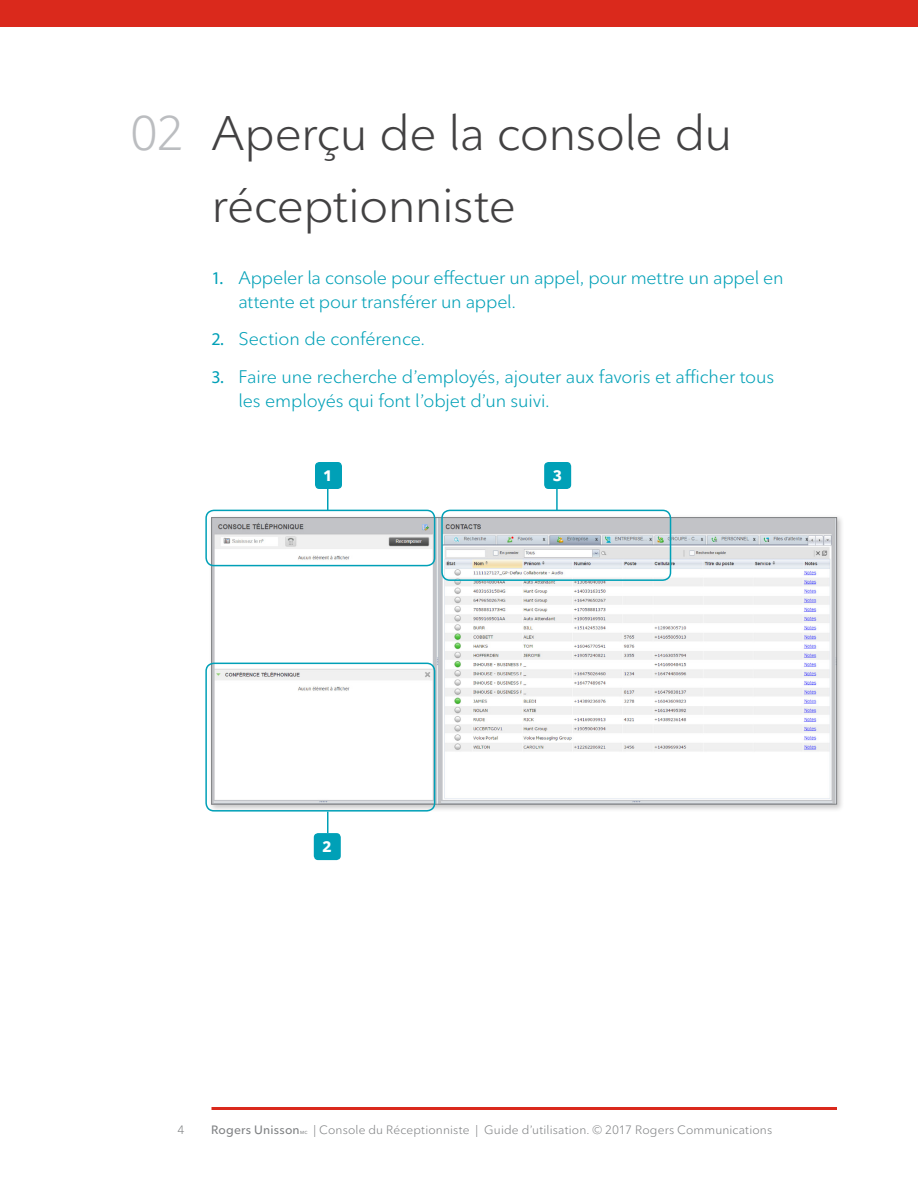
<style>
.page{position:relative;width:918px;height:1188px;background:#fff}
.page>*{position:absolute;margin:0;border:0;box-sizing:border-box;transform-origin:0 0}
.t1{font:48px/72px "Ted Next";letter-spacing:-.015em;color:#424142}
.t2{font:48px "Ted Next";color:#bbbdc0}
.t3{font:18px/24px "Ted Next";letter-spacing:-.01em;color:#00a0b7}
.Bullets{font:700 15px "Ted Next";color:#fff}
.t4{font:12px "Ted Next";letter-spacing:.015em;color:#808284}
.t5{font:600 12px "Ted Next";letter-spacing:.015em;color:#808284}
.t6{font:600 4.35px "Ted Next";color:#808284}
.s1{font-family:"Myriad Pro"}
</style>
<div class="page">
<div style="left:208px;top:514px;width:636px;height:298px;background:#231f20;opacity:.25"></div>
<img style="left:213px;top:519px;width:622px;height:284px">
<div style="left:0;top:0;width:918px;height:27px;background:#da291c"></div>
<hr style="left:212px;top:1107px;width:625px;height:3px;background:#da291c">
<div style="left:315px;top:462px;width:27px;height:27px;background:#00a0b7;border-radius:4px"></div>
<hr style="left:327px;top:472px;width:1px;height:39px;background:#00a0b7">
<div style="left:544px;top:462px;width:27px;height:27px;background:#00a0b7;border-radius:4px"></div>
<hr style="left:556px;top:472px;width:2px;height:39px;background:#00a0b7">
<div style="left:205px;top:510px;width:230px;height:56px;border:2px solid #00a0b7;border-radius:8px"></div>
<div style="left:441px;top:510px;width:230px;height:71px;border:2px solid #00a0b7;border-radius:8px"></div>
<div style="left:314px;top:833px;width:27px;height:27px;background:#00a0b7;border-radius:4px"></div>
<svg style="left:327px;top:812px;width:1px;height:21px"></svg>
<div style="left:205px;top:663px;width:230px;height:149px;border:2px solid #00a0b7;border-radius:8px"></div>
<p class="t2" style="left:130px;top:104px;width:56px">02</p>
<p class="t1" style="left:212px;top:97px;width:522px">Aperçu de la console du réceptionniste</p>
<p class="t3" style="left:238px;top:266px;width:547px;text-indent:-27px"><span class="s1">1.</span> Appeler la console pour effectuer un appel, pour mettre un appel en attente et pour transférer un appel.</p>
<p class="t3" style="left:212px;top:327px;width:215px"><span class="s1">2.</span> Section de conférence.</p>
<p class="t3" style="left:238px;top:365px;width:537px;text-indent:-27px"><span class="s1">3.</span> Faire une recherche d’employés, ajouter aux favoris et afficher tous les employés qui font l’objet d’un suivi.</p>
<p class="Bullets" style="left:323px;top:466px;width:11px">1</p>
<p class="Bullets" style="left:552px;top:466px;width:11px">3</p>
<p class="Bullets" style="left:322px;top:838px;width:11px">2</p>
<p class="t4" style="left:178px;top:1123px;width:8px">4</p>
<p class="t5" style="left:211px;top:1123px;width:90px">Rogers Unisson</p>
<p class="t6" style="left:300px;top:1130px;width:9px">MC</p>
<p class="t4" style="left:314px;top:1123px;width:460px">| Console du Réceptionniste | Guide d’utilisation. © 2017 Rogers Communications</p>
</div>
